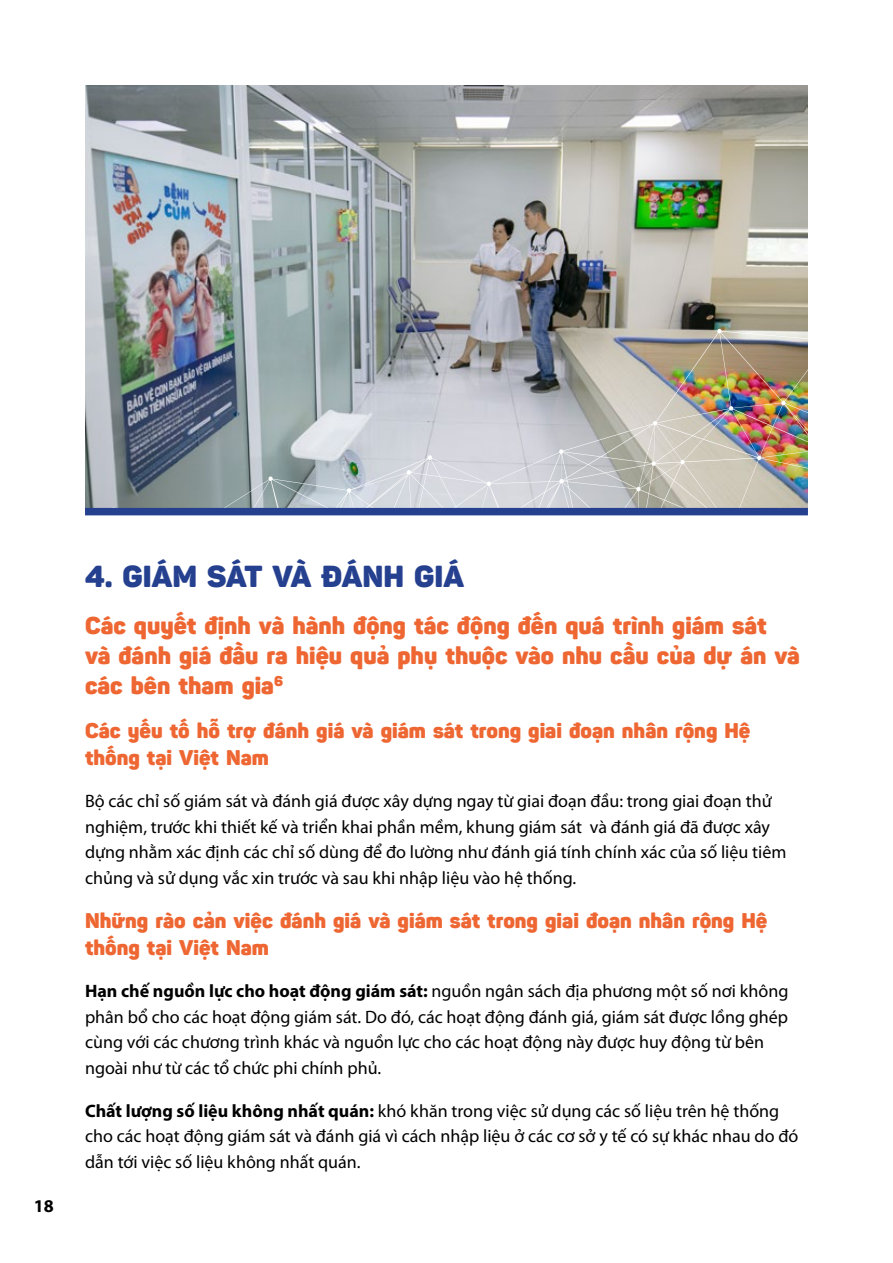
<style>
.page{position:relative;width:893px;height:1263px;background:#fff}
.page>*{position:absolute;margin:0;border:0;box-sizing:border-box;transform-origin:0 0}
.t1{font:900 30px "i Ciel Panton";color:#25408f}
.t2{font:900 24px/30px "i Ciel Panton";color:#ee6632}
.t3{font:900 21px/27px "i Ciel Panton";color:#ee6632}
.t4{font:18px/25.5px "Myriad Pro";color:#000}
.t5{font:700 18px "Myriad Pro";color:#000}
.s1{font-weight:700}
</style>
<div class="page">
<hr style="left:892px;top:0;width:1px;height:1263px;background:#25408f">
<img style="left:85px;top:85px;width:723px;height:423px">
<img style="left:93px;top:329px;width:715px;height:179px">
<div style="left:85px;top:508px;width:723px;height:7px;background:#25408f"></div>
<svg style="left:892px;top:912px;width:1px;height:351px"></svg>
<p class="t5" style="left:34px;top:1194px;width:21px">18</p>
<h1 class="t1" style="left:85px;top:553px;width:380px">4. GIÁM SÁT VÀ ĐÁNH GIÁ</h1>
<h2 class="t2" style="left:85px;top:609px;width:716px">Các quyết định và hành động tác động đến quá trình giám sát<br>và đánh giá đầu ra hiệu quả phụ thuộc vào nhu cầu của dự án và các bên tham gia<sup>6</sup></h2>
<p class="t3" style="left:85px;top:715px;width:667px">Các yếu tố hỗ trợ đánh giá và giám sát trong giai đoạn nhân rộng Hệ thống tại Việt Nam</p>
<p class="t4" style="left:85px;top:788px;width:703px">Bộ các chỉ số giám sát và đánh giá được xây dựng ngay từ giai đoạn đầu: trong giai đoạn thử nghiệm, trước khi thiết kế và triển khai phần mềm, khung giám sát và đánh giá đã được xây dựng nhằm xác định các chỉ số dùng để đo lường như đánh giá tính chính xác của số liệu tiêm chủng và sử dụng vắc xin trước và sau khi nhập liệu vào hệ thống.</p>
<p class="t3" style="left:85px;top:905px;width:684px">Những rào cản việc đánh giá và giám sát trong giai đoạn nhân rộng Hệ thống tại Việt Nam</p>
<p class="t4" style="left:85px;top:978px;width:705px"><span class="s1">Hạn chế nguồn lực cho hoạt động giám sát:</span> nguồn ngân sách địa phương một số nơi không phân bổ cho các hoạt động giám sát. Do đó, các hoạt động đánh giá, giám sát được lồng ghép cùng với các chương trình khác và nguồn lực cho các hoạt động này được huy động từ bên ngoài như từ các tổ chức phi chính phủ.</p>
<p class="t4" style="left:85px;top:1097px;width:715px"><span class="s1">Chất lượng số liệu không nhất quán:</span> khó khăn trong việc sử dụng các số liệu trên hệ thống cho các hoạt động giám sát và đánh giá vì cách nhập liệu ở các cơ sở y tế có sự khác nhau do đó dẫn tới việc số liệu không nhất quán.</p>
</div>
